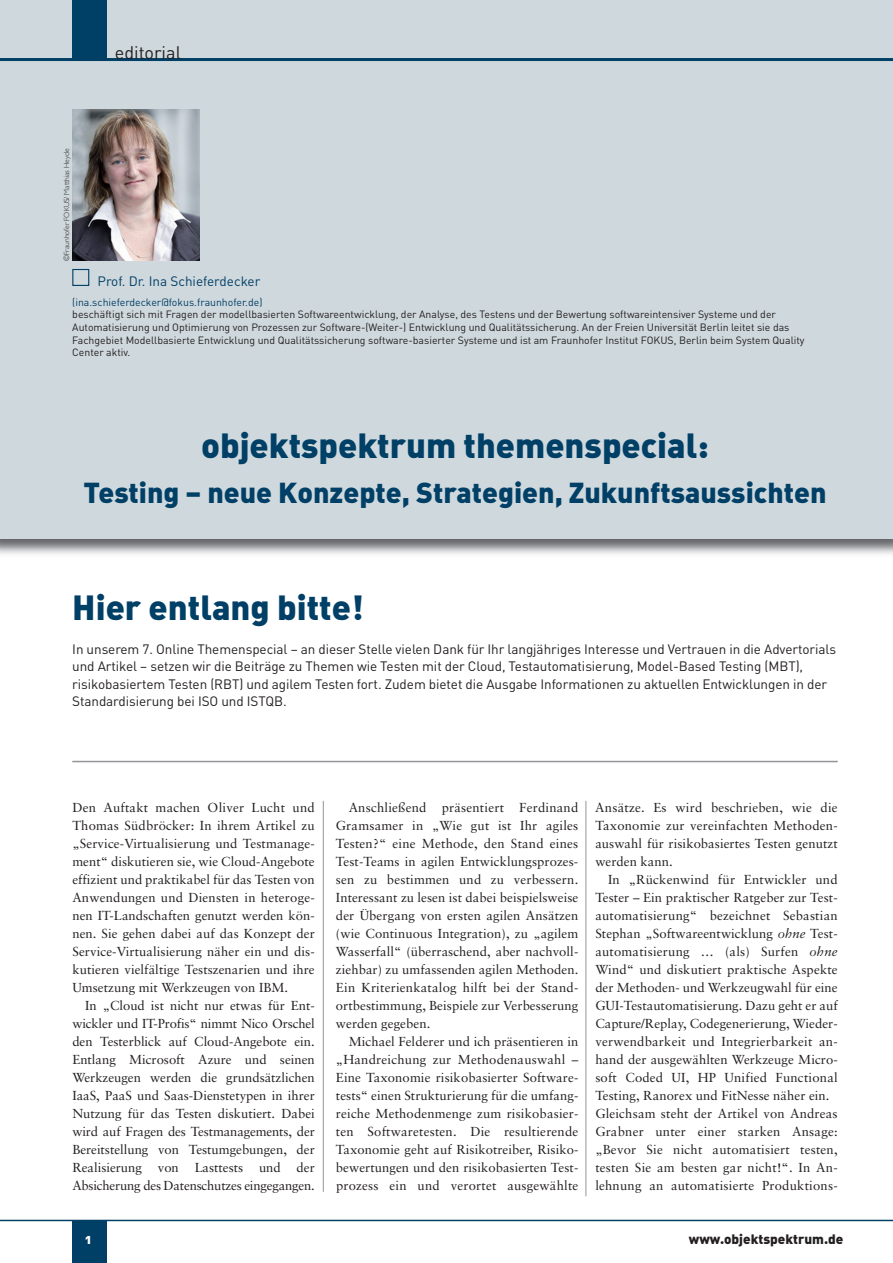
<style>
.page{position:relative;width:893px;height:1263px;background:#fff}
.page>*{position:absolute;margin:0;border:0;box-sizing:border-box;transform-origin:0 0}
.t1{font:34.5px "DIN Black Alternate";color:#003f66}
.t2{font:28.5px "DIN Black Alternate";color:#003f66}
.t3{font:18px "DIN";color:#231f20}
.t4{font:13.5px/17.2px "DIN";letter-spacing:-.005em;color:#231f20}
.t5{font:13.5px "DIN";color:#003f66}
.t6{font:13.5px "DIN Black Alternate";color:#231f20}
.t7{font:13.5px "DIN Black Alternate";color:#fff}
.t8{font:13.05px/18px "Sabon";letter-spacing:.005em;color:#231f20;text-align:justify}
.t9{font:10.5px/12.6px "DIN";color:#231f20}
.t10{font:10.5px "DIN";color:#003f66}
.t11{font:300 7.5px "Gill Sans";color:#231f20}
.s1{font-style:italic}
</style>
<div class="page">
<img style="left:0;top:539px;width:893px;height:15px">
<div style="left:0;top:0;width:893px;height:539px;background:#cfd8dd"></div>
<hr style="left:323px;top:801px;width:1px;height:391px;background:#939598">
<hr style="left:586px;top:801px;width:1px;height:395px;background:#939598">
<hr style="left:72px;top:761px;width:766px;height:1px;background:#939598">
<div style="left:72px;top:1220px;width:34px;height:43px;background:#003f66"></div>
<div style="left:72px;top:0;width:34px;height:60px;background:#003f66"></div>
<hr style="left:0;top:58px;width:893px;height:3px;background:#003f66">
<hr style="left:0;top:1220px;width:893px;height:1px;background:#003f66">
<img style="left:72px;top:109px;width:128px;height:151px">
<div style="left:72px;top:269px;width:17px;height:17px;border:1px solid #003f66"></div>
<p class="t11" style="left:64px;top:261px;width:114px;rotate:-90deg">©Fraunhofer FOKUS/ Matthias Heyde</p>
<h3 class="t3" style="left:115px;top:42px;width:68px">editorial</h3>
<p class="t5" style="left:98px;top:273px;width:164px">Prof. Dr. Ina Schieferdecker</p>
<p class="t10" style="left:72px;top:296px;width:192px">(ina.schieferdecker@fokus.fraunhofer.de)</p>
<p class="t9" style="left:72px;top:308px;width:734px">beschäftigt sich mit Fragen der modellbasierten Softwareentwicklung, der Analyse, des Testens und der Bewertung softwareintensiver Systeme und der Automatisierung und Optimierung von Prozessen zur Software-(Weiter-) Entwicklung und Qualitätssicherung. An der Freien Universität Berlin leitet sie das Fachgebiet Modellbasierte Entwicklung und Qualitätssicherung software-basierter Systeme und ist am Fraunhofer Institut FOKUS, Berlin beim System Quality Center aktiv.</p>
<h1 class="t1" style="left:201px;top:425px;width:509px">objektspektrum themenspecial:</h1>
<h2 class="t2" style="left:83px;top:476px;width:744px">Testing – neue Konzepte, Strategien, Zukunftsaussichten</h2>
<h1 class="t1" style="left:72px;top:587px;width:293px">Hier entlang bitte!</h1>
<p class="t4" style="left:72px;top:640px;width:765px">In unserem 7. Online Themenspecial – an dieser Stelle vielen Dank für Ihr langjähriges Interesse und Vertrauen in die Advertorials und Artikel – setzen wir die Beiträge zu Themen wie Testen mit der Cloud, Testautomatisierung, Model-Based Testing (MBT), risikobasiertem Testen (RBT) und agilem Testen fort. Zudem bietet die Ausgabe Informationen zu aktuellen Entwicklungen in der Standardisierung bei ISO und ISTQB.</p>
<p class="t8" style="left:72px;top:799px;width:244px">Den Auftakt machen Oliver Lucht und Thomas Südbröcker: In ihrem Artikel zu „Service-Virtualisierung und Testmanage&shy;ment“ diskutieren sie, wie Cloud-Angebote effizient und praktikabel für das Testen von Anwendungen und Diensten in heteroge&shy;nen IT-Landschaften genutzt werden kön&shy;nen. Sie gehen dabei auf das Konzept der Service-Virtualisierung näher ein und dis&shy;kutieren vielfältige Testszenarien und ihre Umsetzung mit Werkzeugen von IBM.</p>
<p class="t8" style="left:72px;top:997px;width:244px;text-indent:13px">In „Cloud ist nicht nur etwas für Ent&shy;wickler und IT-Profis“ nimmt Nico Orschel den Testerblick auf Cloud-Angebote ein.<br>Entlang Microsoft Azure und seinen Werkzeugen werden die grundsätzlichen IaaS, PaaS und Saas-Dienstetypen in ihrer Nutzung für das Testen diskutiert. Dabei wird auf Fragen des Testmanagements, der Bereitstellung von Testumgebungen, der Realisierung von Lasttests und der Absicherung des Datenschutzes eingegangen.</p>
<p class="t8" style="left:336px;top:799px;width:244px;text-indent:13px">Anschließend präsentiert Ferdinand Gramsamer in „Wie gut ist Ihr agiles Testen?“ eine Methode, den Stand eines Test-Teams in agilen Entwicklungsprozes&shy;sen zu bestimmen und zu verbessern.<br>Interessant zu lesen ist dabei beispielsweise der Übergang von ersten agilen Ansätzen (wie Continuous Integration), zu „agilem Wasserfall“ (überraschend, aber nachvoll&shy;ziehbar) zu umfassenden agilen Methoden.<br>Ein Kriterienkatalog hilft bei der Stand&shy;ortbestimmung, Beispiele zur Verbesserung werden gegeben.</p>
<p class="t8" style="left:336px;top:1033px;width:244px;text-indent:13px">Michael Felderer und ich präsentieren in „Handreichung zur Methodenauswahl – Eine Taxonomie risikobasierter Software&shy;tests“ einen Strukturierung für die umfang&shy;reiche Methodenmenge zum risikobasier&shy;ten Softwaretesten. Die resultierende Taxonomie geht auf Risikotreiber, Risiko&shy;bewertungen und den risikobasierten Test&shy;prozess ein und verortet ausgewählte</p>
<p class="t8" style="left:595px;top:799px;width:244px">Ansätze. Es wird beschrieben, wie die Taxonomie zur vereinfachten Methoden&shy;auswahl für risikobasiertes Testen genutzt werden kann.</p>
<p class="t8" style="left:595px;top:871px;width:244px;text-align:left;text-indent:13px">In „Rückenwind für Entwickler und Tester – Ein praktischer Ratgeber zur Test&shy;automatisierung“ bezeichnet Sebastian Stephan „Softwareentwicklung <span class="s1">ohne</span> Test&shy;automatisierung … (als) Surfen <span class="s1">ohne </span>Wind“ und diskutiert praktische Aspekte der Methoden- und Werkzeugwahl für eine GUI-Testautomatisierung. Dazu geht er auf Capture/Replay, Codegenerierung, Wieder&shy;verwendbarkeit und Integrierbarkeit an&shy;hand der ausgewählten Werkzeuge Micro&shy;soft Coded UI, HP Unified Functional Testing, Ranorex und FitNesse näher ein.<br>Gleichsam steht der Artikel von Andreas Grabner unter einer starken Ansage: „Bevor Sie nicht automatisiert testen, testen Sie am besten gar nicht!“. In An&shy;lehnung an automatisierte Produktions-</p>
<p class="t7" style="left:85px;top:1232px;width:8px">1</p>
<p class="t6" style="left:689px;top:1232px;width:156px">www.objektspektrum.de</p>
</div>
